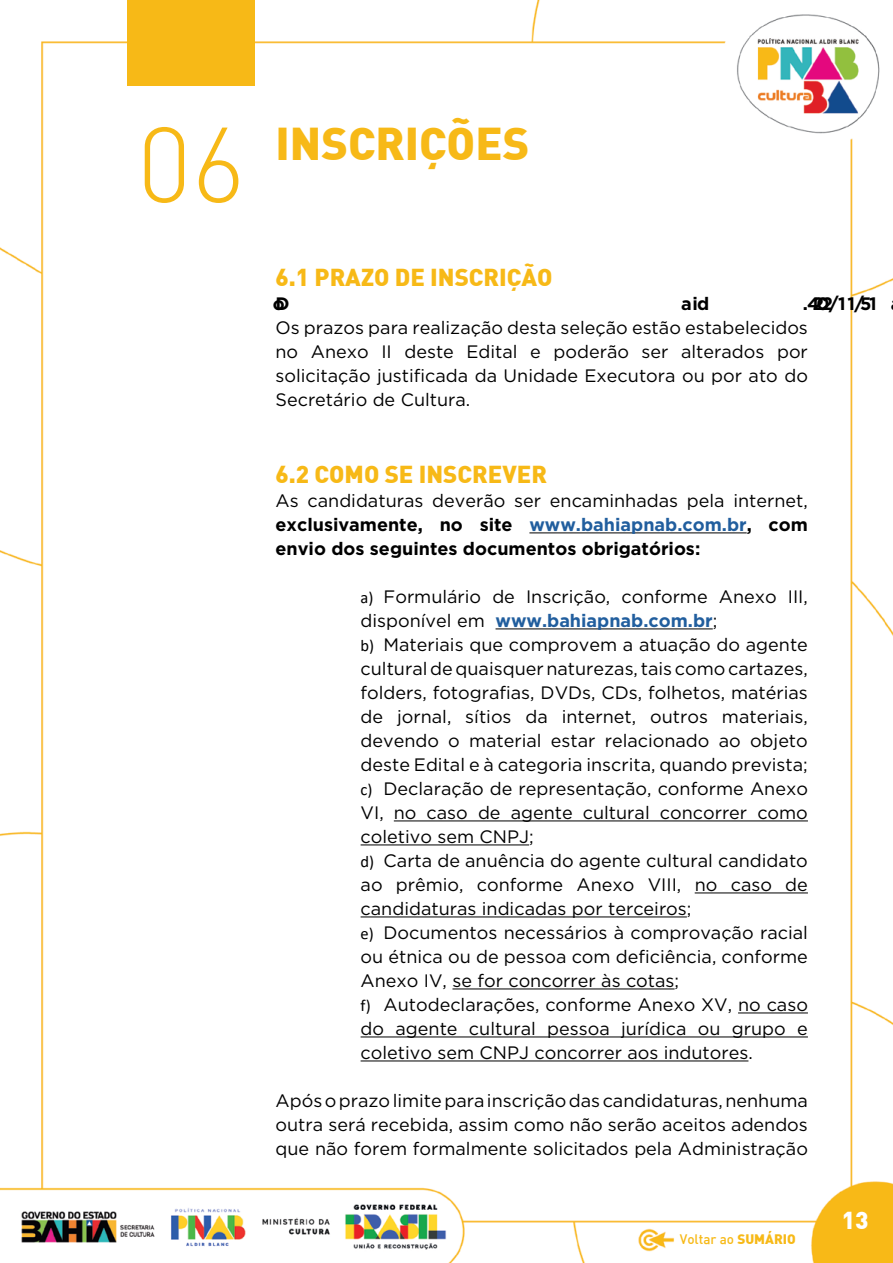
<style>
.page{position:relative;width:893px;height:1263px;background:#fff}
.page>*{position:absolute;margin:0;border:0;box-sizing:border-box;transform-origin:0 0}
.t1{font:300 105px "DIN";color:#f7b917}
.t2{font:900 45px "DIN";color:#f7b917}
.t3{font:900 24px "DIN";color:#f7b917}
.t4{font:900 24px "DIN";color:#fff}
.t5{font:18px/24px "Gotham";color:#000;text-align:justify}
.t6{font:700 18px/24px "Gotham";color:#000;text-align:justify}
.t7{font:500 13.5px "DIN";color:#f7b917}
.s1{font-weight:400}
.s2{color:#215e9e}
.s3{font-family:"Calibri";font-size:16.5px}
.s4{font-weight:700;color:#215e9e}
.s5{font-weight:900}
</style>
<div class="page">
<img style="left:0;top:0;width:893px;height:1263px">
<hr style="left:529px;top:532px;width:218px;height:1px;background:#000">
<hr style="left:495px;top:628px;width:218px;height:1px;background:#000">
<hr style="left:394px;top:820px;width:414px;height:1px;background:#000">
<hr style="left:361px;top:844px;width:168px;height:1px;background:#000">
<hr style="left:695px;top:892px;width:113px;height:1px;background:#000">
<hr style="left:361px;top:916px;width:326px;height:1px;background:#000">
<hr style="left:452px;top:988px;width:223px;height:1px;background:#000">
<hr style="left:738px;top:1012px;width:70px;height:1px;background:#000">
<hr style="left:361px;top:1036px;width:447px;height:1px;background:#000">
<hr style="left:361px;top:1060px;width:387px;height:1px;background:#000">
<div style="left:128px;top:0;width:127px;height:85px;background:#f7b917"></div>
<h1 class="t1" style="left:137px;top:100px;width:109px">06</h1>
<h2 class="t2" style="left:276px;top:113px;width:255px">INSCRIÇÕES</h2>
<h3 class="t3" style="left:276px;top:261px;width:278px">6.1 PRAZO DE INSCRIÇÃO</h3>
<p class="t6" style="left:273px;top:292px;width:18px">Do</p>
<p class="t6" style="left:681px;top:292px;width:30px">a di</p>
<p class="t6" style="left:803px;top:292px;width:75px">15/11/2024.</p>
<p class="t5" style="left:276px;top:315px;width:534px">Os prazos para realização desta seleção estão estabelecidos no Anexo II deste Edital e poderão ser alterados por solicitação justificada da Unidade Executora ou por ato do Secretário de Cultura.</p>
<h3 class="t3" style="left:276px;top:458px;width:273px">6.2 COMO SE INSCREVER</h3>
<p class="t6" style="left:276px;top:489px;width:534px"><span class="s1">As candidaturas deverão ser encaminhadas pela internet, </span>exclusivamente, no site <span class="s2">www.bahiapnab.com.br</span>, com envio dos seguintes documentos obrigatórios:</p>
<p class="t5" style="left:361px;top:584px;width:449px;text-align:left"><span class="s3">a)</span> Formulário de Inscrição, conforme Anexo III, disponível em <span class="s4">www.bahiapnab.com.br</span>;<br><span class="s3">b)</span> Materiais que comprovem a atuação do agente cultural de quaisquer naturezas, tais como cartazes, folders, fotografias, DVDs, CDs, folhetos, matérias de jornal, sítios da internet, outros materiais, devendo o material estar relacionado ao objeto deste Edital e à categoria inscrita, quando prevista; <span class="s3">c)</span> Declaração de representação, conforme Anexo VI, no caso de agente cultural concorrer como coletivo sem CNPJ;<br><span class="s3">d)</span> Carta de anuência do agente cultural candidato ao prêmio, conforme Anexo VIII, no caso de candidaturas indicadas por terceiros;<br><span class="s3">e)</span> Documentos necessários à comprovação racial ou étnica ou de pessoa com deficiência, conforme Anexo IV, se for concorrer às cotas;<br><span class="s3">f)</span> Autodeclarações, conforme Anexo XV, no caso do agente cultural pessoa jurídica ou grupo e coletivo sem CNPJ concorrer aos indutores.</p>
<p class="t5" style="left:276px;top:1088px;width:534px">Após o prazo limite para inscrição das candidaturas, nenhuma outra será recebida, assim como não serão aceitos adendos que não forem formalmente solicitados pela Administração</p>
<p class="t7" style="left:680px;top:1230px;width:118px">Voltar ao <span class="s5">SUMÁRIO</span></p>
<h3 class="t4" style="left:842px;top:1204px;width:28px">13</h3>
</div>
